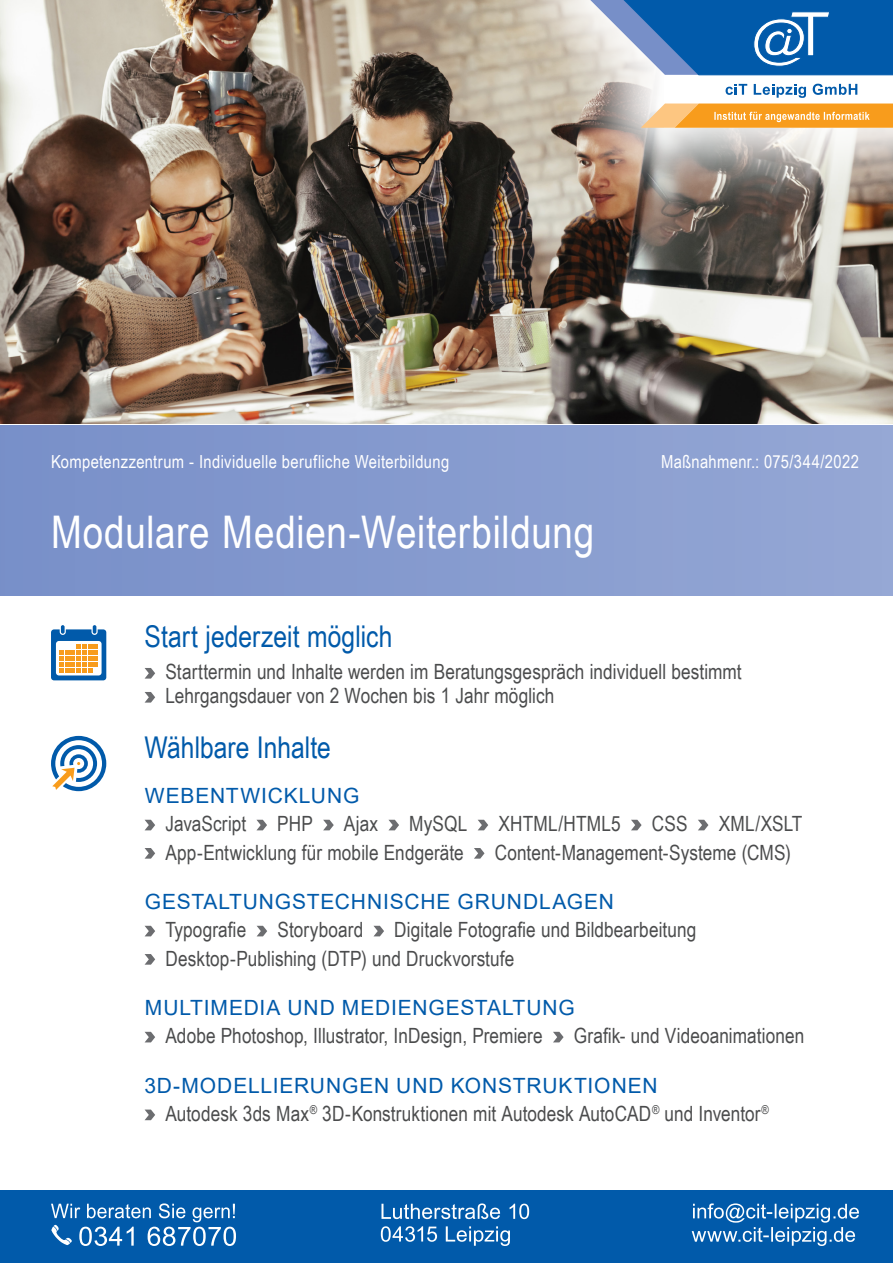
<style>
.page{position:relative;width:893px;height:1263px;background:#fff}
.page>*{position:absolute;margin:0;border:0;box-sizing:border-box;transform-origin:0 0}
.t1{font:45px "Arial Narrow";letter-spacing:.015em;color:#fff}
.t2{font:30px "Arial Narrow";color:#015aaa}
.t3{font:21px/24px "Arial Narrow";letter-spacing:.005em;color:#4b4c4d}
.t4{font:21px "Arial";letter-spacing:.04em;color:#015aaa}
.t5{font:18px "Arial Narrow";letter-spacing:.02em;color:#fff}
</style>
<div class="page">
<img style="left:0;top:0;width:893px;height:423px">
<div style="left:0;top:1191px;width:893px;height:72px;background:#015aaa"></div>
<div style="left:0;top:425px;width:893px;height:170px;background:linear-gradient(to right,#788fc9,#95a7d5)"></div>
<img style="left:486px;top:0;width:407px;height:216px">
<div style="left:665px;top:3px;width:228px;height:125px;background:#fff"></div>
<svg style="left:641px;top:104px;width:252px;height:24px;background:#f8ad46"></svg>
<svg style="left:726px;top:84px;width:21px;height:11px"></svg>
<svg style="left:754px;top:84px;width:52px;height:14px"></svg>
<svg style="left:813px;top:84px;width:44px;height:11px"></svg>
<svg style="left:577px;top:0;width:316px;height:75px;background:#3f7eba"></svg>
<svg style="left:381px;top:1226px;width:129px;height:20px"></svg>
<svg style="left:381px;top:1203px;width:148px;height:16px"></svg>
<svg style="left:692px;top:1203px;width:167px;height:43px"></svg>
<svg style="left:51px;top:1203px;width:185px;height:43px"></svg>
<svg style="left:51px;top:625px;width:55px;height:55px"></svg>
<svg style="left:145px;top:668px;width:10px;height:11px"></svg>
<svg style="left:145px;top:692px;width:10px;height:11px"></svg>
<svg style="left:51px;top:736px;width:55px;height:55px"></svg>
<svg style="left:145px;top:820px;width:10px;height:10px"></svg>
<svg style="left:256px;top:820px;width:11px;height:10px"></svg>
<svg style="left:323px;top:820px;width:11px;height:10px"></svg>
<svg style="left:389px;top:820px;width:10px;height:10px"></svg>
<svg style="left:478px;top:820px;width:10px;height:10px"></svg>
<svg style="left:631px;top:820px;width:11px;height:10px"></svg>
<svg style="left:698px;top:820px;width:10px;height:10px"></svg>
<svg style="left:145px;top:848px;width:10px;height:11px"></svg>
<svg style="left:474px;top:848px;width:10px;height:11px"></svg>
<svg style="left:145px;top:926px;width:10px;height:10px"></svg>
<svg style="left:257px;top:926px;width:10px;height:10px"></svg>
<svg style="left:373px;top:926px;width:11px;height:10px"></svg>
<svg style="left:145px;top:954px;width:10px;height:11px"></svg>
<svg style="left:145px;top:1032px;width:10px;height:10px"></svg>
<svg style="left:553px;top:1032px;width:11px;height:10px"></svg>
<svg style="left:145px;top:1109px;width:10px;height:11px"></svg>
<p class="t5" style="left:51px;top:448px;width:400px">Kompetenzzentrum - Individuelle berufliche Weiterbildung</p>
<p class="t5" style="left:661px;top:448px;width:199px">Maßnahmenr.: 075/344/2022</p>
<p class="t1" style="left:51px;top:499px;width:545px">Modulare Medien-Weiterbildung</p>
<p class="t2" style="left:145px;top:614px;width:250px">Start jederzeit möglich</p>
<p class="t3" style="left:165px;top:659px;width:578px">Starttermin und Inhalte werden im Beratungsgespräch individuell bestimmt<br>Lehrgangsdauer von 2 Wochen bis 1 Jahr möglich</p>
<p class="t2" style="left:145px;top:725px;width:188px">Wählbare Inhalte</p>
<p class="t4" style="left:145px;top:781px;width:216px">WEBENTWICKLUNG</p>
<p class="t3" style="left:165px;top:811px;width:82px">JavaScript</p>
<p class="t3" style="left:277px;top:811px;width:37px">PHP</p>
<p class="t3" style="left:344px;top:811px;width:36px">Ajax</p>
<p class="t3" style="left:409px;top:811px;width:60px">MySQL</p>
<p class="t3" style="left:498px;top:811px;width:124px">XHTML/HTML5</p>
<p class="t3" style="left:652px;top:811px;width:37px">CSS</p>
<p class="t3" style="left:719px;top:811px;width:85px">XML/XSLT</p>
<p class="t3" style="left:165px;top:839px;width:300px">App-Entwicklung für mobile Endgeräte</p>
<p class="t3" style="left:495px;top:839px;width:298px">Content-Management-Systeme (CMS)</p>
<p class="t4" style="left:145px;top:887px;width:471px">GESTALTUNGSTECHNISCHE GRUNDLAGEN</p>
<p class="t3" style="left:165px;top:917px;width:82px">Typografie</p>
<p class="t3" style="left:277px;top:917px;width:87px">Storyboard</p>
<p class="t3" style="left:394px;top:917px;width:303px">Digitale Fotografie und Bildbearbeitung</p>
<p class="t3" style="left:165px;top:945px;width:350px">Desktop-Publishing (DTP) und Druckvorstufe</p>
<p class="t4" style="left:145px;top:993px;width:431px">MULTIMEDIA UND MEDIENGESTALTUNG</p>
<p class="t3" style="left:165px;top:1023px;width:379px">Adobe Photoshop, Illustrator, InDesign, Premiere</p>
<p class="t3" style="left:574px;top:1023px;width:232px">Grafik- und Videoanimationen</p>
<p class="t4" style="left:145px;top:1071px;width:515px">3D-MODELLIERUNGEN UND KONSTRUKTIONEN</p>
<p class="t3" style="left:165px;top:1101px;width:605px">Autodesk 3ds Max<sup>®</sup> 3D-Konstruktionen mit Autodesk AutoCAD<sup>®</sup> und Inventor<sup>®</sup></p>
</div>
